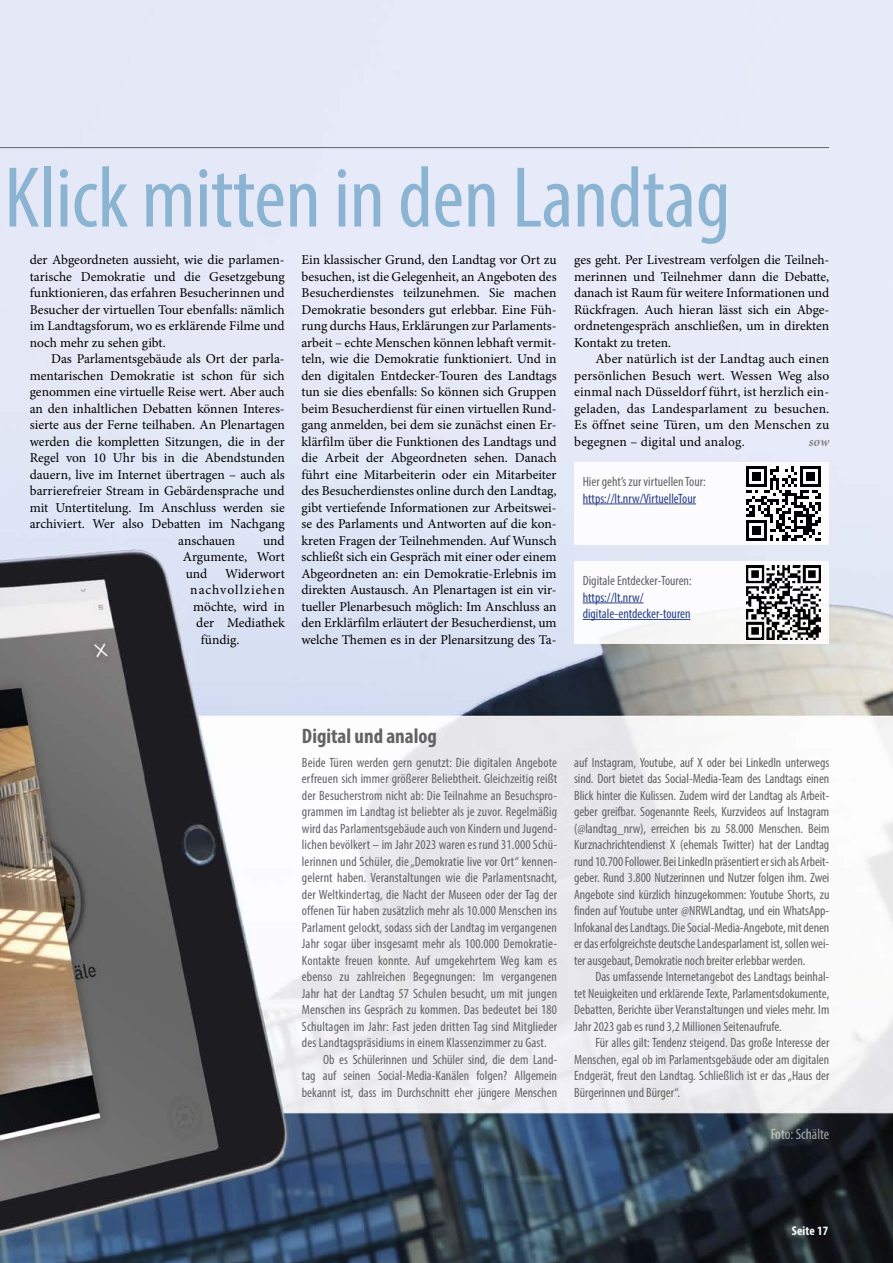
<style>
.page{position:relative;width:893px;height:1263px;background:#fff}
.page>*{position:absolute;margin:0;border:0;box-sizing:border-box;transform-origin:0 0}
.t1{font:condensed 87px "Myriad Pro";letter-spacing:-.005em;color:#8bb4d2}
.Infokasten_Ü{font:700 condensed 21px "Myriad Pro";color:#646363}
.t2{font:condensed 15px "Myriad Pro";color:#fff}
.Infokasten{font:condensed 13.5px/16.5px "Myriad Pro";color:#646363;text-align:justify}
.Fließtext_ohne_Einzu{font:13.5px/16.5px "Minion Pro";color:#000;text-align:justify}
.Fließtext{font:13.5px/16.5px "Minion Pro";color:#000;text-align:justify}
.Infokasten-2{font:condensed 13.5px/16.5px "Myriad Pro";color:#2c4186}
.Fließtext-2{font:13.5px "Minion Pro";letter-spacing:.075em;color:#000}
.Fließtext-3{font:italic 700 13.5px "Minion Pro";color:#878787}
.t3{font:700 condensed 12.75px "Myriad Pro";letter-spacing:.01em;color:#fff}
</style>
<div class="page">
<img style="left:0;top:0;width:893px;height:1263px">
<hr style="left:0;top:147px;width:829px;height:1px;background:#646363">
<div style="left:574px;top:561px;width:255px;height:83px;background:#fcfcfe"></div>
<hr style="left:583px;top:603px;width:61px;height:1px;background:#2c4186">
<hr style="left:583px;top:619px;width:107px;height:1px;background:#2c4186">
<img style="left:746px;top:565px;width:75px;height:74px">
<div style="left:574px;top:462px;width:255px;height:82px;background:#fcfcfe"></div>
<hr style="left:583px;top:504px;width:113px;height:1px;background:#2c4186">
<img style="left:746px;top:466px;width:75px;height:74px">
<h1 class="t1" style="left:4px;top:145px;width:728px">Klick mitten in den Landtag</h1>
<p class="Fließtext_ohne_Einzu" style="left:30px;top:252px;width:257px">der Abgeordneten aussieht, wie die parlamen&shy;tarische Demokratie und die Gesetzgebung funktionieren, das erfahren Besucherinnen und Besucher der virtuellen Tour ebenfalls: nämlich im Landtagsforum, wo es erklärende Filme und noch mehr zu sehen gibt.</p>
<p class="Fließtext" style="left:51px;top:351px;width:235px">Das Parlamentsgebäude als Ort der parla-</p>
<p class="Fließtext" style="left:30px;top:367px;width:256px">mentarischen Demokratie ist schon für sich</p>
<p class="Fließtext" style="left:30px;top:384px;width:257px">genommen eine virtuelle Reise wert. Aber auch</p>
<p class="Fließtext" style="left:30px;top:400px;width:257px">an den inhaltlichen Debatten können Interes-</p>
<p class="Fließtext" style="left:30px;top:417px;width:257px">sierte aus der Ferne teilhaben. An Plenartagen</p>
<p class="Fließtext" style="left:30px;top:433px;width:256px">werden die kompletten Sitzungen, die in der</p>
<p class="Fließtext" style="left:30px;top:450px;width:257px">Regel von 10 Uhr bis in die Abendstunden</p>
<p class="Fließtext" style="left:30px;top:466px;width:257px">dauern, live im Internet übertragen – auch als</p>
<p class="Fließtext" style="left:30px;top:483px;width:256px">barrierefreier Stream in Gebärdensprache und</p>
<p class="Fließtext" style="left:30px;top:499px;width:256px">mit Untertitelung. Im Anschluss werden sie</p>
<p class="Fließtext" style="left:30px;top:516px;width:257px">archiviert. Wer also Debatten im Nachgang</p>
<p class="Fließtext" style="left:178px;top:532px;width:59px">anschauen</p>
<p class="Fließtext" style="left:183px;top:532px;width:104px;text-indent:80px">und Argumente, Wort und</p>
<p class="Fließtext" style="left:225px;top:565px;width:61px">Widerwort</p>
<p class="Fließtext-2" style="left:190px;top:581px;width:96px">nachvollziehen</p>
<p class="Fließtext" style="left:193px;top:598px;width:93px">möchte, wird in</p>
<p class="Fließtext" style="left:196px;top:615px;width:90px">der Mediathek</p>
<p class="Fließtext" style="left:201px;top:631px;width:40px">fündig.</p>
<p class="Fließtext_ohne_Einzu" style="left:301px;top:252px;width:257px">Ein klassischer Grund, den Landtag vor Ort zu besuchen, ist die Gelegenheit, an Angeboten des Besucherdienstes teilzunehmen. Sie machen Demokratie besonders gut erlebbar. Eine Füh&shy;rung durchs Haus, Erklärungen zur Parlaments&shy;arbeit – echte Menschen können lebhaft vermit&shy;teln, wie die Demokratie funktioniert. Und in den digitalen Entdecker-Touren des Landtags tun sie dies ebenfalls: So können sich Gruppen beim Besucherdienst für einen virtuellen Rund&shy;gang anmelden, bei dem sie zunächst einen Er&shy;klärfilm über die Funktionen des Landtags und die Arbeit der Abgeordneten sehen. Danach führt eine Mitarbeiterin oder ein Mitarbeiter des Besucherdienstes online durch den Landtag, gibt vertiefende Informationen zur Arbeitswei&shy;se des Parlaments und Antworten auf die kon&shy;kreten Fragen der Teilnehmenden. Auf Wunsch schließt sich ein Gespräch mit einer oder einem Abgeordneten an: ein Demokratie-Erlebnis im direkten Austausch. An Plenartagen ist ein vir&shy;tueller Plenarbesuch möglich: Im Anschluss an den Erklärfilm erläutert der Besucherdienst, um welche Themen es in der Plenarsitzung des Ta-</p>
<p class="Fließtext_ohne_Einzu" style="left:574px;top:252px;width:257px">ges geht. Per Livestream verfolgen die Teilneh&shy;merinnen und Teilnehmer dann die Debatte, danach ist Raum für weitere Informationen und Rückfragen. Auch hieran lässt sich ein Abge&shy;ordnetengespräch anschließen, um in direkten Kontakt zu treten.</p>
<p class="Fließtext" style="left:574px;top:351px;width:257px;text-indent:21px">Aber natürlich ist der Landtag auch einen persönlichen Besuch wert. Wessen Weg also einmal nach Düsseldorf führt, ist herzlich ein&shy;geladen, das Landesparlament zu besuchen.<br>Es öffnet seine Türen, um den Menschen zu begegnen – digital und analog.</p>
<p class="Fließtext-3" style="left:809px;top:432px;width:22px">sow</p>
<p class="Infokasten" style="left:583px;top:473px;width:125px">Hier geht’s zur virtuellen Tour:</p>
<p class="Infokasten-2" style="left:583px;top:490px;width:115px">https://lt.nrw/VirtuelleTour</p>
<p class="Infokasten" style="left:583px;top:572px;width:110px">Digitale Entdecker-Touren:</p>
<p class="Infokasten-2" style="left:583px;top:589px;width:109px">https://lt.nrw/ digitale-entdecker-touren</p>
<p class="Infokasten_Ü" style="left:302px;top:722px;width:137px">Digital und analog</p>
<p class="Infokasten" style="left:302px;top:754px;width:257px">Beide Türen werden gern genutzt: Die digitalen Angebote erfreuen sich immer größerer Beliebtheit. Gleichzeitig reißt der Besucherstrom nicht ab: Die Teilnahme an Besuchspro&shy;grammen im Landtag ist beliebter als je zuvor. Regelmäßig wird das Parlamentsgebäude auch von Kindern und Jugend&shy;lichen bevölkert – im Jahr 2023 waren es rund 31.000 Schü&shy;lerinnen und Schüler, die „Demokratie live vor Ort“ kennen&shy;gelernt haben. Veranstaltungen wie die Parlamentsnacht, der Weltkindertag, die Nacht der Museen oder der Tag der offenen Tür haben zusätzlich mehr als 10.000 Menschen ins Parlament gelockt, sodass sich der Landtag im vergangenen Jahr sogar über insgesamt mehr als 100.000 Demokratie-Kontakte freuen konnte. Auf umgekehrtem Weg kam es ebenso zu zahlreichen Begegnungen: Im vergangenen Jahr hat der Landtag 57 Schulen besucht, um mit jungen Menschen ins Gespräch zu kommen. Das bedeutet bei 180<br>Schultagen im Jahr: Fast jeden dritten Tag sind Mitglieder des Landtagspräsidiums in einem Klassenzimmer zu Gast.</p>
<p class="Infokasten" style="left:302px;top:1051px;width:257px;text-indent:21px">Ob es Schülerinnen und Schüler sind, die dem Land&shy;tag auf seinen Social-Media-Kanälen folgen? Allgemein bekannt ist, dass im Durchschnitt eher jüngere Menschen</p>
<p class="Infokasten" style="left:574px;top:754px;width:257px">auf Instagram, Youtube, auf X oder bei LinkedIn unterwegs sind. Dort bietet das Social-Media-Team des Landtags einen Blick hinter die Kulissen. Zudem wird der Landtag als Arbeit&shy;geber greifbar. Sogenannte Reels, Kurzvideos auf Instagram (@landtag_nrw), erreichen bis zu 58.000 Menschen. Beim Kurznachrichtendienst X (ehemals Twitter) hat der Landtag rund 10.700 Follower. Bei LinkedIn präsentiert er sich als Arbeit&shy;geber. Rund 3.800 Nutzerinnen und Nutzer folgen ihm. Zwei Angebote sind kürzlich hinzugekommen: Youtube Shorts, zu finden auf Youtube unter @NRWLandtag, und ein WhatsApp-Infokanal des Landtags. Die Social-Media-Angebote, mit denen er das erfolgreichste deutsche Landesparlament ist, sollen wei&shy;ter ausgebaut, Demokratie noch breiter erlebbar werden.</p>
<p class="Infokasten" style="left:574px;top:968px;width:257px;text-indent:21px">Das umfassende Internetangebot des Landtags beinhal&shy;tet Neuigkeiten und erklärende Texte, Parlamentsdokumente, Debatten, Berichte über Veranstaltungen und vieles mehr. Im Jahr 2023 gab es rund 3,2 Millionen Seitenaufrufe.</p>
<p class="Infokasten" style="left:574px;top:1034px;width:257px;text-indent:21px">Für alles gilt: Tendenz steigend. Das große Interesse der Menschen, egal ob im Parlamentsgebäude oder am digitalen Endgerät, freut den Landtag. Schließlich ist er das „Haus der Bürgerinnen und Bürger“.</p>
<p class="t2" style="left:770px;top:1124px;width:60px">Foto: Schälte</p>
<p class="t3" style="left:792px;top:1222px;width:38px">Seite 17</p>
</div>
